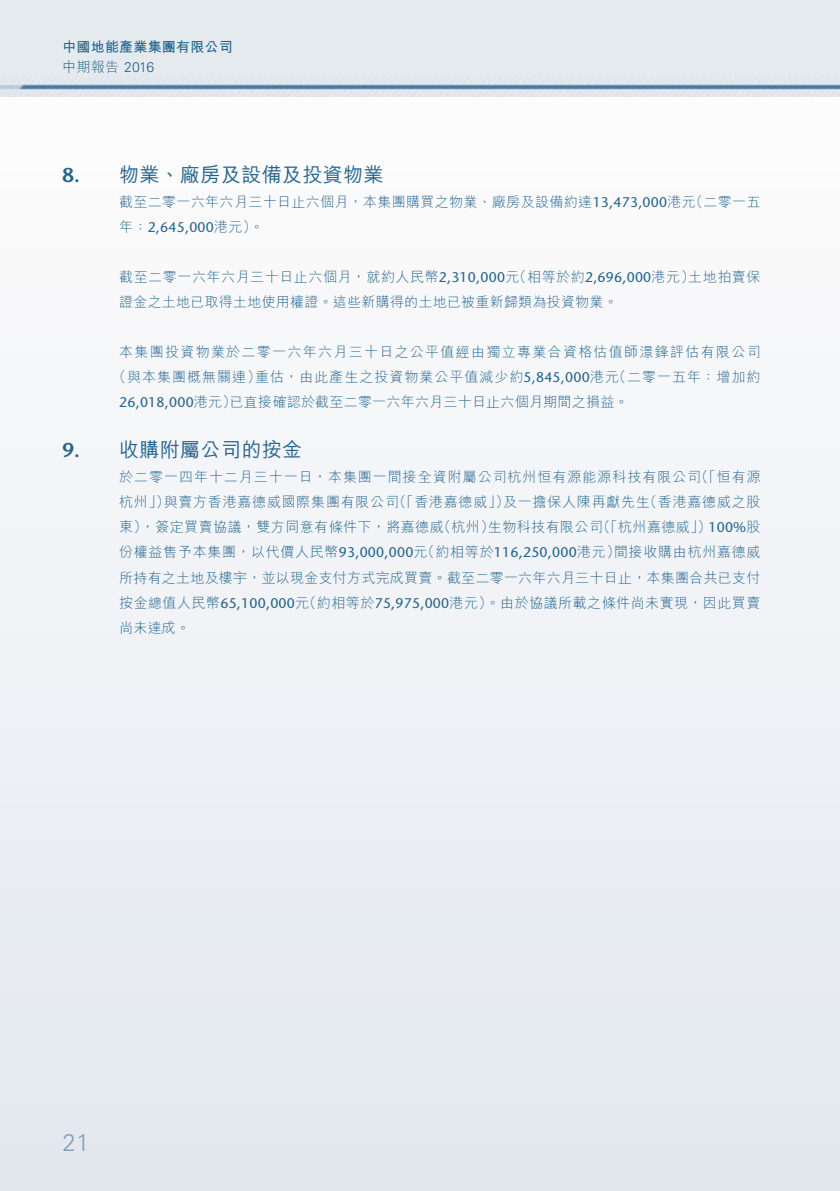
<style>
.page{position:relative;width:840px;height:1191px;background:#fff}
.page>*{position:absolute;margin:0;border:0;box-sizing:border-box;transform-origin:0 0}
.t1{font:300 24px "Univers LT Std";color:#819eb8}
.t2{font:500 20px "M Hei HK";letter-spacing:.015em;color:#24658e}
.t3{font:600 20px "Stone Sans Std";color:#24658e}
.t4{font:300 14px/25px "M Hei HK";letter-spacing:.04em;color:#24658e}
.t5{font:300 14px/25px "M Hei HK";letter-spacing:.015em;color:#24658e}
.t6{font:300 14px/25px "M Hei HK";letter-spacing:.07em;color:#24658e}
.t7{font:300 14px/25px "M Hei HK";letter-spacing:.09em;color:#24658e;text-align:right}
.t8{font:500 14px "Stone Sans Std";letter-spacing:.015em;color:#24658e}
.t9{font:700 14px/20px "M Hei HK";letter-spacing:.015em;color:#24658e}
.s1{font-weight:300}
.s2{font-family:"Univers LT Std";font-weight:300}
.s3{font-family:"Stone Sans Std";font-weight:500}
.s4{font-family:"M Hei HK";font-weight:300}
</style>
<div class="page">
<div style="left:0;top:0;width:839px;height:1191px;background:linear-gradient(to right,#f0f2f5,#f0f2f5)"></div>
<div style="left:0;top:0;width:839px;height:96px;background:#e5eaee"></div>
<p class="t9" style="left:62px;top:36px;width:172px">中國地能產業集團有限公司<span class="s1">中期報告</span> <span class="s2">2016</span></p>
<h2 class="t3" style="left:62px;top:163px;width:19px">8.</h2>
<h2 class="t3" style="left:62px;top:438px;width:19px">9.</h2>
<h2 class="t2" style="left:119px;top:160px;width:266px">物業、廠房及設備及投資物業</h2>
<p class="t4" style="left:688px;top:189px;width:73px">（二零一五</p>
<p class="t4" style="left:119px;top:189px;width:577px">截至二零一六年六月三十日止六個月，本集團購買之物業、廠房及設備約達<span class="s3">13,473,000</span>港元</p>
<p class="t8" style="left:119px;top:219px;width:146px"><span class="s4">年：</span>2,645,000<span class="s4">港元。(</span></p>
<p class="t4" style="left:688px;top:264px;width:74px">土地拍賣保</p>
<p class="t5" style="left:119px;top:264px;width:576px">截至二零一六年六月三十日止六個月，就約人民幣<span class="s3">2,310,000</span> （元相等於約<span class="s3">2,696,000</span>港元）證金之土地已取得土地使用權證。這些新購得的土地已被重新歸類為投資物業。</p>
<p class="t7" style="left:119px;top:339px;width:642px">本集團投資物業於二零一六年六月三十日之公平值經由獨立專業合資格估值師澋鋒評估有限公司（二零一五年：增加約</p>
<p class="t5" style="left:229px;top:364px;width:400px;text-indent:-117px">（與本集團概無關連）<br>已直接確認於截至二零一六年六月三十日止六個月期間之損益。</p>
<p class="t6" style="left:255px;top:364px;width:365px">重估，由此產生之投資物業公平值減少約<span class="s3">5,845,000</span>港元</p>
<p class="t8" style="left:119px;top:394px;width:119px">26,018,000<span class="s4">港元）</span></p>
<h2 class="t2" style="left:119px;top:435px;width:184px">收購附屬公司的按金</h2>
<p class="t4" style="left:694px;top:464px;width:68px">（「恒有源</p>
<p class="t6" style="left:642px;top:464px;width:119px;text-indent:-523px">於二零一四年十二月三十一日，本集團一間接全資附屬公司杭州恒有源能源科技有限公司<br>（香港嘉德威之股</p>
<p class="t4" style="left:119px;top:489px;width:52px">杭州」）</p>
<p class="t4" style="left:392px;top:489px;width:118px">（「香港嘉德威」）</p>
<p class="t4" style="left:503px;top:489px;width:148px">及一擔保人陳再獻先生</p>
<p class="t4" style="left:164px;top:489px;width:237px">與賣方香港嘉德威國際集團有限公司</p>
<p class="t4" style="left:119px;top:514px;width:326px">東，）簽定買賣協議，雙方同意有條件下，將嘉德威</p>
<p class="t4" style="left:437px;top:514px;width:59px">（杭州）</p>
<p class="t4" style="left:596px;top:514px;width:117px">（「杭州嘉德威」）</p>
<p class="t4" style="left:487px;top:514px;width:117px">生物科技有限公司</p>
<p class="t8" style="left:708px;top:519px;width:54px">100%<span class="s4">股</span></p>
<p class="t4" style="left:119px;top:539px;width:642px">份權益售予本集團，以代價人民幣<span class="s3">93,000,000</span> （元約相等於<span class="s3">116,250,000</span>港元）<br>所持有之土地及樓宇，並以現金支付方式完成買賣。截至二零一六年六月三十日止，本集團合共已支付按金總值人民幣<span class="s3">65,100,000</span> （元約相等於<span class="s3">75,975,000</span>港元）。由於協議所載之條件尚未實現，因此買賣尚未達成。</p>
<p class="t4" style="left:613px;top:539px;width:148px">間接收購由杭州嘉德威</p>
<h1 class="t1" style="left:62px;top:1127px;width:29px">21</h1>
</div>
